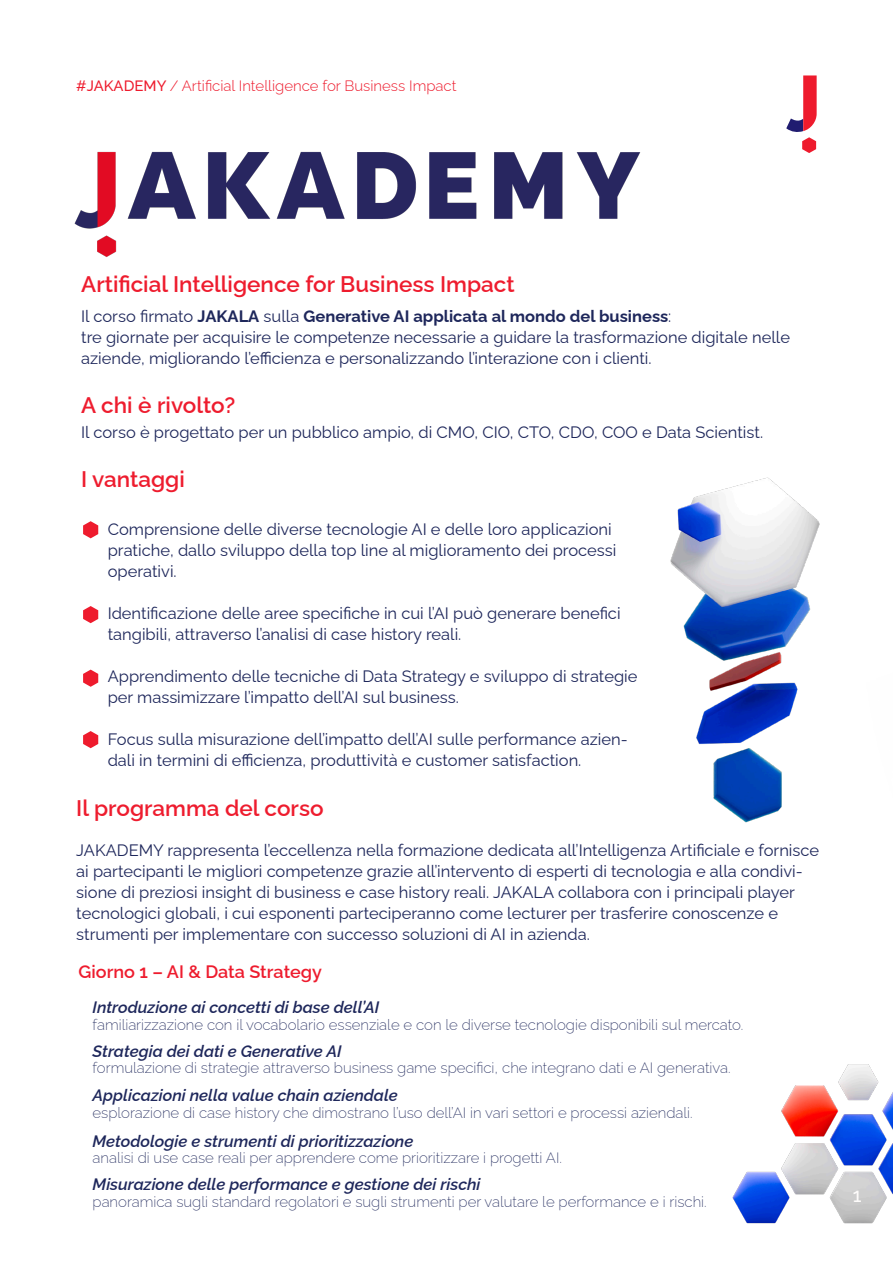
<style>
.page{position:relative;width:893px;height:1263px;background:#fff}
.page>*{position:absolute;margin:0;border:0;box-sizing:border-box;transform-origin:0 0}
.t1{font:600 22.5px "Raleway";color:#ee1c2e}
.t2{font:500 19.5px "Raleway";color:#fefcfb}
.t3{font:600 18px "Raleway";color:#ee1c2e}
.t4{font:16.5px/21px "Raleway";color:#1e275b}
.t5{font:italic 600 16.5px "Raleway";color:#1e275b}
.t6{font:700 16.5px "Raleway";color:#1e275b}
.t7{font:200 15px "Raleway";color:#1e275b}
.t8{font:300 15px "Raleway";color:#ee1b2d}
.s1{font-weight:500}
.s2{font-weight:400}
</style>
<div class="page">
<svg style="left:786px;top:75px;width:31px;height:78px"></svg>
<svg style="left:83px;top:521px;width:15px;height:17px"></svg>
<svg style="left:83px;top:606px;width:15px;height:17px"></svg>
<svg style="left:83px;top:670px;width:15px;height:17px"></svg>
<svg style="left:83px;top:731px;width:15px;height:17px"></svg>
<img style="left:670px;top:477px;width:150px;height:346px">
<img style="left:732px;top:1064px;width:161px;height:160px">
<img style="left:74px;top:151px;width:567px;height:106px">
<p class="t8" style="left:76px;top:74px;width:382px"><span class="s1">#JAKADEMY</span> / Artificial Intelligence for Business Impact</p>
<p class="t1" style="left:81px;top:266px;width:435px">Artificial Intelligence for Business Impact</p>
<p class="t6" style="left:81px;top:303px;width:592px"><span class="s2">Il corso firmato</span> JAKALA <span class="s2">sulla</span> Generative AI applicata al mondo del business<span class="s2">:</span></p>
<p class="t4" style="left:81px;top:324px;width:710px">tre giornate per acquisire le competenze necessarie a guidare la trasformazione digitale nelle aziende, migliorando l’efficienza e personalizzando l’interazione con i clienti.</p>
<p class="t1" style="left:81px;top:387px;width:156px">A chi è rivolto?</p>
<p class="t4" style="left:81px;top:420px;width:683px">Il corso è progettato per un pubblico ampio, di CMO, CIO, CTO, CDO, COO e Data Scientist.</p>
<p class="t1" style="left:81px;top:461px;width:105px">I vantaggi</p>
<p class="t4" style="left:108px;top:516px;width:510px">Comprensione delle diverse tecnologie AI e delle loro applicazioni pratiche, dallo sviluppo della top line al miglioramento dei processi operativi.</p>
<p class="t4" style="left:108px;top:600px;width:514px">Identificazione delle aree specifiche in cui l’AI può generare benefici tangibili, attraverso l’analisi di case history reali.</p>
<p class="t4" style="left:108px;top:663px;width:531px">Apprendimento delle tecniche di Data Strategy e sviluppo di strategie per massimizzare l’impatto dell’AI sul business.</p>
<p class="t4" style="left:108px;top:726px;width:522px">Focus sulla misurazione dell’impatto dell’AI sulle performance azien&shy;dali in termini di efficienza, produttività e customer satisfaction.</p>
<p class="t1" style="left:76px;top:790px;width:249px">Il programma del corso</p>
<p class="t4" style="left:76px;top:837px;width:744px">JAKADEMY rappresenta l’eccellenza nella formazione dedicata all’Intelligenza Artificiale e fornisce ai partecipanti le migliori competenze grazie all’intervento di esperti di tecnologia e alla condivi&shy;sione di preziosi insight di business e case history reali. JAKALA collabora con i principali player tecnologici globali, i cui esponenti parteciperanno come lecturer per trasferire conoscenze e</p>
<p class="t4" style="left:76px;top:921px;width:515px">strumenti per implementare con successo soluzioni di AI in azienda.</p>
<p class="t3" style="left:79px;top:957px;width:245px">Giorno 1 – AI &amp; Data Strategy</p>
<p class="t5" style="left:93px;top:994px;width:288px">Introduzione ai concetti di base dell’AI</p>
<p class="t7" style="left:93px;top:1013px;width:652px">familiarizzazione con il vocabolario essenziale e con le diverse tecnologie disponibili sul mercato.</p>
<p class="t5" style="left:93px;top:1037px;width:251px">Strategia dei dati e Generative AI</p>
<p class="t7" style="left:93px;top:1056px;width:640px">formulazione di strategie attraverso business game specifici, che integrano dati e AI generativa.</p>
<p class="t5" style="left:93px;top:1082px;width:307px">Applicazioni nella value chain aziendale</p>
<p class="t7" style="left:93px;top:1100px;width:602px">esplorazione di case history che dimostrano l’uso dell’AI in vari settori e processi aziendali.</p>
<p class="t5" style="left:93px;top:1128px;width:322px">Metodologie e strumenti di prioritizzazione</p>
<p class="t7" style="left:93px;top:1146px;width:471px">analisi di use case reali per apprendere come prioritizzare i progetti AI.</p>
<p class="t5" style="left:93px;top:1171px;width:389px">Misurazione delle performance e gestione dei rischi</p>
<p class="t7" style="left:93px;top:1189px;width:616px">panoramica sugli standard regolatori e sugli strumenti per valutare le performance e i rischi.</p>
<p class="t2" style="left:853px;top:1180px;width:10px">1</p>
</div>
